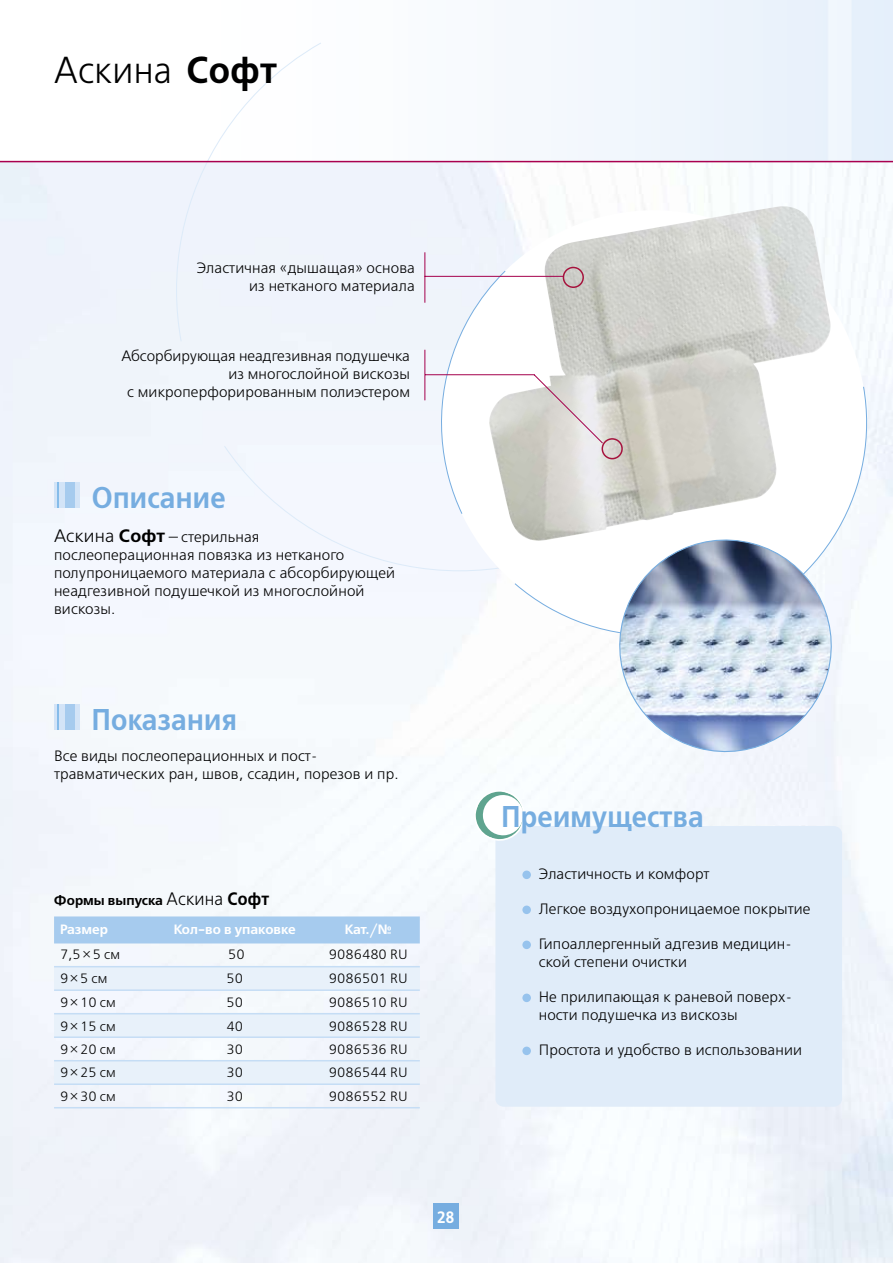
<style>
.page{position:relative;width:893px;height:1263px;background:#fff}
.page>*{position:absolute;margin:0;border:0;box-sizing:border-box;transform-origin:0 0}
.t1{font:37.5px "Free Set C";letter-spacing:.01em;color:#000;scale:.94 1}
.t2{font:700 30px "Free Set C";letter-spacing:.01em;color:#76ade0;scale:.9 1}
.t3{font:700 16.5px "Free Set C";color:#fff;scale:.9 1}
.t4{font:15px/18px "Free Set C";letter-spacing:.01em;color:#000}
.t5{font:13.5px "Free Set C";color:#000}
.t6{font:700 13.5px "Free Set C";color:#fff}
.t7{font:700 13.5px "Free Set C";color:#000}
.s1{font-weight:700}
.s2{font-size:18px}
.s3{font-weight:700;font-size:18px}
.s4{font-weight:400;font-size:18px}
.s5{font-family:"Free Set";font-weight:300}
</style>
<div class="page">
<div style="left:433px;top:1203px;width:26px;height:26px;background:#76ade0"></div>
<svg style="left:176px;top:42px;width:568px;height:530px"></svg>
<div style="left:495px;top:826px;width:347px;height:281px;background:#e0ecf9;border-radius:8px"></div>
<div style="left:418px;top:187px;width:472px;height:472px;background:#f6fafd"></div>
<svg style="left:433px;top:270px;width:439px;height:374px"></svg>
<svg style="left:471px;top:787px;width:57px;height:57px"></svg>
<div style="left:54px;top:967px;width:366px;height:23px;background:#e8f1fa"></div>
<div style="left:54px;top:1014px;width:366px;height:23px;background:#e8f1fa"></div>
<div style="left:54px;top:1061px;width:366px;height:23px;background:#e8f1fa"></div>
<div style="left:54px;top:916px;width:366px;height:27px;background:#a6cbee"></div>
<hr style="left:54px;top:966px;width:366px;height:1px;background:#c5ddf5">
<hr style="left:54px;top:989px;width:366px;height:2px;background:#c5ddf5">
<hr style="left:54px;top:1013px;width:366px;height:1px;background:#c5ddf5">
<hr style="left:54px;top:1036px;width:366px;height:2px;background:#c5ddf5">
<hr style="left:54px;top:1060px;width:366px;height:1px;background:#c5ddf5">
<hr style="left:54px;top:1083px;width:366px;height:2px;background:#c5ddf5">
<hr style="left:54px;top:1107px;width:366px;height:1px;background:#c5ddf5">
<img style="left:487px;top:206px;width:347px;height:339px">
<svg style="left:424px;top:251px;width:199px;height:208px"></svg>
<hr style="left:0;top:161px;width:893px;height:1px;background:#a9004f">
<div style="left:54px;top:482px;width:26px;height:25px;background:#d3e4f7"></div>
<svg style="left:58px;top:482px;width:1px;height:25px"></svg>
<div style="left:65px;top:482px;width:9px;height:25px;background:#a6cbee"></div>
<div style="left:54px;top:704px;width:26px;height:26px;background:#d3e4f7"></div>
<svg style="left:58px;top:704px;width:1px;height:26px"></svg>
<div style="left:65px;top:704px;width:9px;height:26px;background:#a6cbee"></div>
<div style="left:522px;top:870px;width:9px;height:9px;background:#97c3ed;border-radius:50%"></div>
<div style="left:522px;top:905px;width:9px;height:9px;background:#97c3ed;border-radius:50%"></div>
<div style="left:522px;top:940px;width:9px;height:9px;background:#97c3ed;border-radius:50%"></div>
<div style="left:522px;top:993px;width:9px;height:9px;background:#97c3ed;border-radius:50%"></div>
<div style="left:522px;top:1046px;width:9px;height:9px;background:#97c3ed;border-radius:50%"></div>
<svg style="left:608px;top:529px;width:235px;height:234px"></svg>
<h1 class="t1" style="left:54px;top:48px;width:239px">Aскинa <span class="s1">Софт</span></h1>
<p class="t4" style="left:197px;top:259px;width:220px;text-align:right">Эластичная «дышащая» основа из нетканого материала</p>
<p class="t4" style="left:121px;top:347px;width:290px;text-align:right">Абсорбирующая неадгезивная подушечка из многослойной вискозы<br>с микроперфорированным полиэстером</p>
<h2 class="t2" style="left:92px;top:479px;width:150px">Описание</h2>
<p class="t4" style="left:54px;top:528px;width:343px"><span class="s2">Aскина</span> <span class="s3">Софт</span> —стерильная послеоперационная повязка из нетканого полупроницаемого материала с абсорбирующей неадгезивной подушечкой из многослойной вискозы.</p>
<h2 class="t2" style="left:92px;top:702px;width:163px">Показания</h2>
<p class="t4" style="left:54px;top:747px;width:346px">Все виды послеоперационных и пост&shy;травматических ран, швов, ссадин, порезов и пр.</p>
<p class="t7" style="left:54px;top:893px;width:217px">Формы выпуска <span class="s4">Aскина</span> <span class="s2">Софт</span></p>
<p class="t6" style="left:60px;top:922px;width:50px">Размер</p>
<p class="t6" style="left:174px;top:922px;width:123px">Кол-во в упаковке</p>
<p class="t6" style="left:345px;top:922px;width:49px">Кат./№</p>
<p class="t5" style="left:60px;top:947px;width:61px">7,5<span class="s5">×</span>5 см</p>
<p class="t5" style="left:228px;top:947px;width:18px">50</p>
<p class="t5" style="left:329px;top:947px;width:80px">9086480 RU</p>
<p class="t5" style="left:60px;top:971px;width:49px">9<span class="s5">×</span>5 см</p>
<p class="t5" style="left:226px;top:971px;width:18px">50</p>
<p class="t5" style="left:329px;top:971px;width:80px">9086501 RU</p>
<p class="t5" style="left:60px;top:994px;width:57px">9<span class="s5">×</span>10 см</p>
<p class="t5" style="left:226px;top:994px;width:18px">50</p>
<p class="t5" style="left:329px;top:994px;width:80px">9086510 RU</p>
<p class="t5" style="left:60px;top:1018px;width:57px">9<span class="s5">×</span>15 см</p>
<p class="t5" style="left:226px;top:1018px;width:18px">40</p>
<p class="t5" style="left:329px;top:1018px;width:80px">9086528 RU</p>
<p class="t5" style="left:60px;top:1041px;width:57px">9<span class="s5">×</span>20 см</p>
<p class="t5" style="left:226px;top:1041px;width:18px">30</p>
<p class="t5" style="left:329px;top:1041px;width:80px">9086536 RU</p>
<p class="t5" style="left:60px;top:1065px;width:57px">9<span class="s5">×</span>25 см</p>
<p class="t5" style="left:226px;top:1065px;width:18px">30</p>
<p class="t5" style="left:329px;top:1065px;width:80px">9086544 RU</p>
<p class="t5" style="left:60px;top:1088px;width:57px">9<span class="s5">×</span>30 см</p>
<p class="t5" style="left:226px;top:1088px;width:18px">30</p>
<p class="t5" style="left:329px;top:1088px;width:80px">9086552 RU</p>
<p class="t3" style="left:437px;top:1207px;width:21px">28</p>
<h2 class="t2" style="left:502px;top:799px;width:226px">Преимущества</h2>
<p class="t4" style="left:539px;top:865px;width:172px">Эластичность и комфорт</p>
<p class="t4" style="left:539px;top:900px;width:273px">Легкое воздухопроницаемое покрытие</p>
<p class="t4" style="left:539px;top:935px;width:255px">Гипоаллергенный адгезив медицин&shy;ской степени очистки</p>
<p class="t4" style="left:539px;top:988px;width:252px">Не прилипающая к раневой поверх&shy;ности подушечка из вискозы</p>
<p class="t4" style="left:539px;top:1041px;width:265px">Простота и удобство в использовании</p>
</div>
